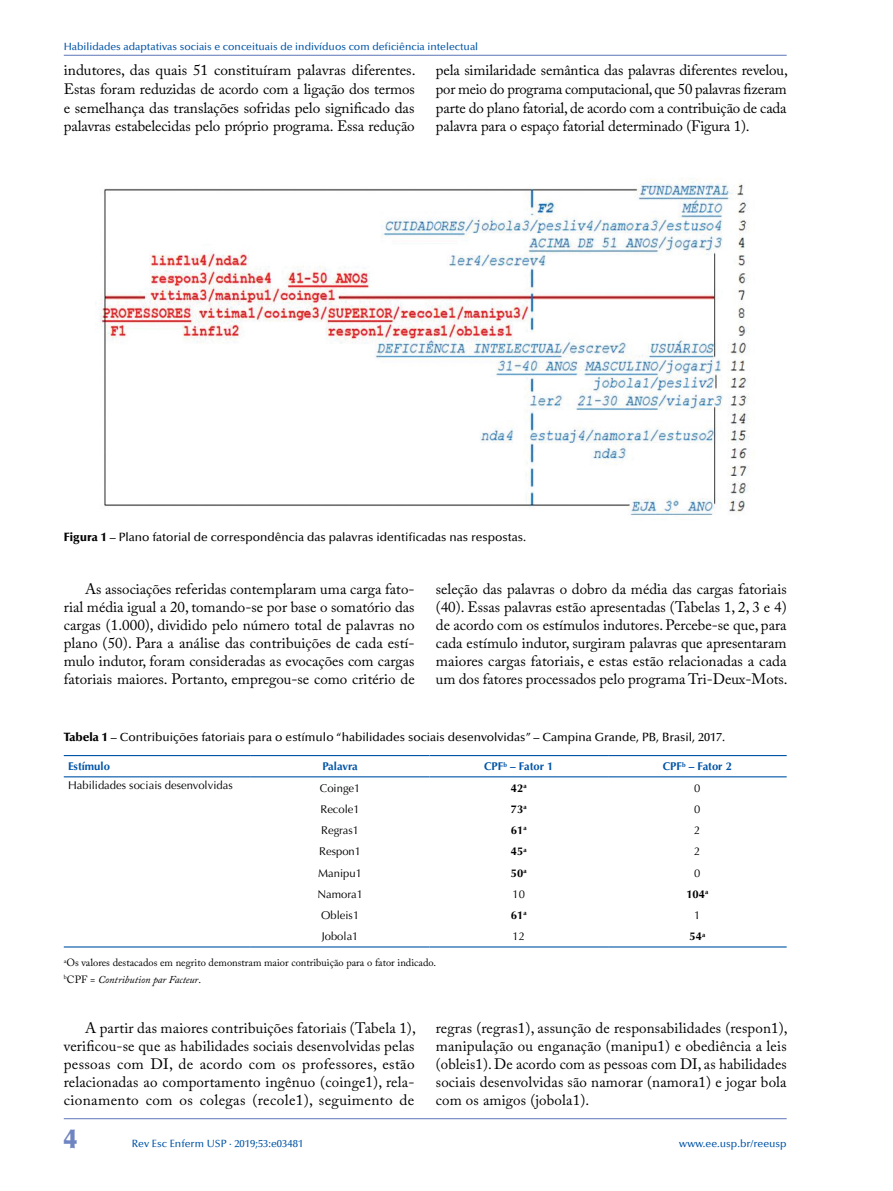
<style>
.page{position:relative;width:893px;height:1191px;background:#fff}
.page>*{position:absolute;margin:0;border:0;box-sizing:border-box;transform-origin:0 0}
.t1{font:900 27px "Optima LT";color:#6f85c2}
.t2{font:15px/18px "Adobe Caslon Pro";color:#000;text-align:justify}
.t3{font:500 12px "Optima LT";color:#000}
.t4{font:11.25px "Optima";color:#000}
.t5{font:700 11.25px "Optima";color:#0054a6}
.t6{font:700 11.25px "Optima";color:#000}
.t7{font:500 10.5px "Optima LT";color:#0054a6}
.t8{font:10.5px/16.2px "Adobe Caslon Pro";color:#000}
.s1{font-weight:900}
.s2{font-style:italic}
</style>
<div class="page">
<hr style="left:64px;top:1118px;width:723px;height:1px;background:#6f85c2">
<hr style="left:64px;top:55px;width:723px;height:1px;background:#6f85c2">
<img style="left:99px;top:178px;width:650px;height:338px">
<hr style="left:64px;top:755px;width:187px;height:1px;background:#0054a6">
<hr style="left:251px;top:755px;width:178px;height:1px;background:#0054a6">
<hr style="left:429px;top:755px;width:179px;height:1px;background:#0054a6">
<hr style="left:608px;top:755px;width:179px;height:1px;background:#0054a6">
<hr style="left:64px;top:776px;width:187px;height:1px;background:#0054a6">
<hr style="left:251px;top:776px;width:178px;height:1px;background:#0054a6">
<hr style="left:429px;top:776px;width:179px;height:1px;background:#0054a6">
<hr style="left:608px;top:776px;width:179px;height:1px;background:#0054a6">
<hr style="left:64px;top:946px;width:187px;height:1px;background:#0054a6">
<hr style="left:251px;top:946px;width:178px;height:1px;background:#0054a6">
<hr style="left:429px;top:946px;width:179px;height:1px;background:#0054a6">
<hr style="left:608px;top:946px;width:179px;height:1px;background:#0054a6">
<p class="t7" style="left:64px;top:40px;width:416px">Habilidades adaptativas sociais e conceituais de indivíduos com deficiência intelectual</p>
<p class="t2" style="left:64px;top:60px;width:353px;line-height:18.9px">indutores, das quais 51 constituíram palavras diferentes.<br>Estas foram reduzidas de acordo com a ligação dos termos e semelhança das translações sofridas pelo significado das palavras estabelecidas pelo próprio programa. Essa redução</p>
<p class="t2" style="left:436px;top:60px;width:354px;line-height:18.9px">pela similaridade semântica das palavras diferentes revelou, por meio do programa computacional, que 50 palavras fizeram parte do plano fatorial, de acordo com a contribuição de cada palavra para o espaço fatorial determinado (Figura 1).</p>
<p class="t3" style="left:64px;top:530px;width:464px"><span class="s1">Figura 1</span> – Plano fatorial de correspondência das palavras identificadas nas respostas.</p>
<p class="t2" style="left:64px;top:580px;width:352px;text-indent:21px">As associações referidas contemplaram uma carga fato&shy;rial média igual a 20, tomando-se por base o somatório das cargas (1.000), dividido pelo número total de palavras no plano (50). Para a análise das contribuições de cada estí&shy;mulo indutor, foram consideradas as evocações com cargas fatoriais maiores. Portanto, empregou-se como critério de</p>
<p class="t2" style="left:436px;top:580px;width:353px">seleção das palavras o dobro da média das cargas fatoriais (40). Essas palavras estão apresentadas (Tabelas 1, 2, 3 e 4) de acordo com os estímulos indutores. Percebe-se que, para cada estímulo indutor, surgiram palavras que apresentaram maiores cargas fatoriais, e estas estão relacionadas a cada um dos fatores processados pelo programa Tri-Deux-Mots.</p>
<p class="t3" style="left:64px;top:729px;width:663px"><span class="s1">Tabela 1</span> – Contribuições fatoriais para o estímulo “habilidades sociais desenvolvidas” – Campina Grande, PB, Brasil, 2017.</p>
<p class="t5" style="left:68px;top:760px;width:43px">Estímulo</p>
<p class="t5" style="left:323px;top:760px;width:37px">Palavra</p>
<p class="t5" style="left:484px;top:760px;width:71px">CPF<sup>b</sup> – Fator 1</p>
<p class="t5" style="left:663px;top:760px;width:71px">CPF<sup>b</sup> – Fator 2</p>
<p class="t4" style="left:68px;top:779px;width:166px">Habilidades sociais desenvolvidas</p>
<p class="t4" style="left:320px;top:781px;width:42px">Coinge1</p>
<p class="t6" style="left:511px;top:781px;width:17px">42<sup>a</sup></p>
<p class="t4" style="left:694px;top:781px;width:8px">0</p>
<p class="t4" style="left:320px;top:802px;width:41px">Recole1</p>
<p class="t6" style="left:511px;top:802px;width:17px">73<sup>a</sup></p>
<p class="t4" style="left:694px;top:802px;width:8px">0</p>
<p class="t4" style="left:321px;top:823px;width:39px">Regras1</p>
<p class="t6" style="left:511px;top:823px;width:17px">61<sup>a</sup></p>
<p class="t4" style="left:694px;top:823px;width:8px">2</p>
<p class="t4" style="left:319px;top:845px;width:43px">Respon1</p>
<p class="t6" style="left:511px;top:845px;width:17px">45<sup>a</sup></p>
<p class="t4" style="left:694px;top:845px;width:8px">2</p>
<p class="t4" style="left:318px;top:866px;width:45px">Manipu1</p>
<p class="t6" style="left:511px;top:866px;width:17px">50<sup>a</sup></p>
<p class="t4" style="left:694px;top:866px;width:8px">0</p>
<p class="t4" style="left:317px;top:887px;width:47px">Namora1</p>
<p class="t4" style="left:512px;top:887px;width:14px">10</p>
<p class="t6" style="left:686px;top:887px;width:24px">104<sup>a</sup></p>
<p class="t4" style="left:321px;top:909px;width:40px">Obleis1</p>
<p class="t6" style="left:511px;top:908px;width:17px">61<sup>a</sup></p>
<p class="t4" style="left:694px;top:909px;width:8px">1</p>
<p class="t4" style="left:322px;top:930px;width:38px">Jobola1</p>
<p class="t4" style="left:512px;top:930px;width:14px">12</p>
<p class="t6" style="left:689px;top:930px;width:17px">54<sup>a</sup></p>
<p class="t8" style="left:64px;top:954px;width:374px"><sup>a</sup>Os valores destacados em negrito demonstram maior contribuição para o fator indicado. <sup>b</sup>CPF = <span class="s2">Contribution par Facteur</span>.</p>
<p class="t2" style="left:64px;top:1019px;width:354px;text-indent:21px">A partir das maiores contribuições fatoriais (Tabela 1), verificou-se que as habilidades sociais desenvolvidas pelas pessoas com DI, de acordo com os professores, estão relacionadas ao comportamento ingênuo (coinge1), rela&shy;cionamento com os colegas (recole1), seguimento de</p>
<p class="t2" style="left:436px;top:1019px;width:353px">regras (regras1), assunção de responsabilidades (respon1), manipulação ou enganação (manipu1) e obediência a leis (obleis1). De acordo com as pessoas com DI, as habilidades sociais desenvolvidas são namorar (namora1) e jogar bola com os amigos (jobola1).</p>
<h1 class="t1" style="left:64px;top:1123px;width:15px">4</h1>
<p class="t7" style="left:679px;top:1137px;width:109px">www.ee.usp.br/reeusp</p>
<p class="t7" style="left:132px;top:1137px;width:173px">Rev Esc Enferm USP · 2019;53:e03481</p>
</div>
